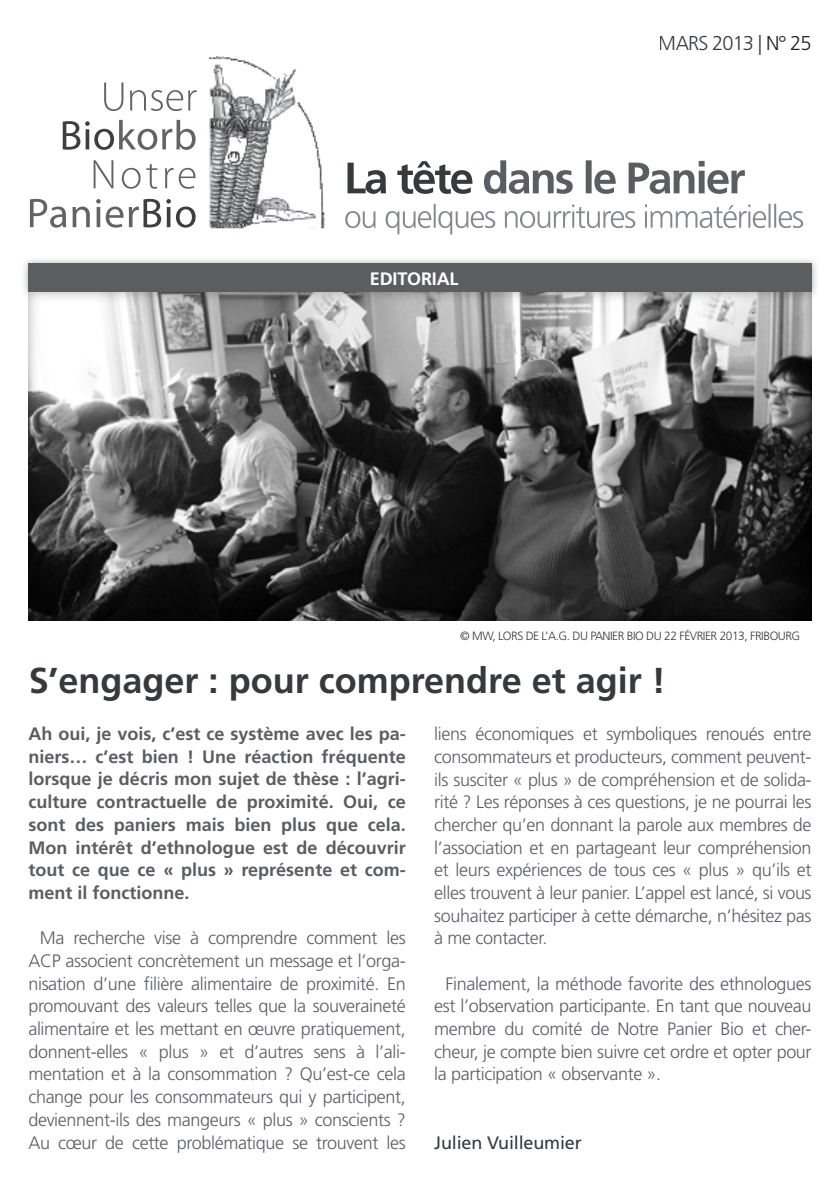
<style>
.page{position:relative;width:840px;height:1191px;background:#fff}
.page>*{position:absolute;margin:0;border:0;box-sizing:border-box;transform-origin:0 0}
.t1{font:700 36px "Frutiger";color:#363a3d}
.t2{font:300 20px "Frutiger";letter-spacing:-.045em;color:#363a3d}
.t3{font:300 18px/22.6px "Frutiger";letter-spacing:-.02em;color:#5b5e61;text-align:justify}
.t4{font:700 18px/22.6px "Frutiger";color:#5b5e61;text-align:justify}
.t5{font:18px "Frutiger";letter-spacing:-.01em;color:#363a3d}
.t6{font:700 18px "Frutiger";letter-spacing:-.01em;color:#fff}
.t7{font:300 12px "Frutiger";letter-spacing:-.04em;color:#363a3d}
.s1{color:#231f20}
</style>
<div class="page">
<div style="left:21px;top:256px;width:797px;height:43px;background:#5b5e61;opacity:.5"></div>
<div style="left:28px;top:264px;width:783px;height:28px;background:#5b5e61"></div>
<div style="left:26px;top:292px;width:786px;height:330px;background:#5b5e61;opacity:.55"></div>
<img style="left:209px;top:57px;width:116px;height:172px">
<svg style="left:104px;top:82px;width:19px;height:29px"></svg>
<svg style="left:130px;top:90px;width:66px;height:21px"></svg>
<svg style="left:63px;top:120px;width:132px;height:30px"></svg>
<svg style="left:94px;top:160px;width:19px;height:28px"></svg>
<svg style="left:122px;top:168px;width:18px;height:21px"></svg>
<svg style="left:146px;top:164px;width:11px;height:25px"></svg>
<svg style="left:165px;top:168px;width:8px;height:20px"></svg>
<svg style="left:179px;top:168px;width:16px;height:21px"></svg>
<svg style="left:30px;top:199px;width:36px;height:29px"></svg>
<svg style="left:72px;top:206px;width:18px;height:21px"></svg>
<svg style="left:96px;top:199px;width:27px;height:29px"></svg>
<svg style="left:129px;top:199px;width:66px;height:29px"></svg>
<svg style="left:345px;top:204px;width:457px;height:30px"></svg>
<svg style="left:484px;top:160px;width:260px;height:34px"></svg>
<svg style="left:347px;top:161px;width:125px;height:33px"></svg>
<p class="t6" style="left:370px;top:268px;width:90px">editorial</p>
<p class="t2" style="left:658px;top:32px;width:154px">mars 2013 | <span class="s1">N° 25</span></p>
<p class="t7" style="left:460px;top:629px;width:339px">© MW, lors de l’A.G. du panier Bio du 22 février 2013, Fribourg</p>
<h1 class="t1" style="left:28px;top:659px;width:638px">S’engager : pour comprendre et agir !</h1>
<p class="t4" style="left:28px;top:722px;width:379px">Ah oui, je vois, c’est ce système avec les pa&shy;niers… c’est bien ! Une réaction fréquente lorsque je décris mon sujet de thèse : l’agri&shy;culture contractuelle de proximité. Oui, ce sont des paniers mais bien plus que cela.<br>Mon intérêt d’ethnologue est de découvrir tout ce que ce « plus » représente et com&shy;ment il fonctionne.</p>
<p class="t3" style="left:28px;top:927px;width:379px;text-indent:11px">Ma recherche vise à comprendre comment les ACP associent concrètement un message et l’orga&shy;nisation d’une filière alimentaire de proximité. En promouvant des valeurs telles que la souveraineté alimentaire et les mettant en œuvre pratiquement, donnent-elles « plus » et d’autres sens à l’ali&shy;mentation et à la consommation ? Qu’est-ce cela change pour les consommateurs qui y participent, deviennent-ils des mangeurs « plus » conscients ?<br>Au cœur de cette problématique se trouvent les</p>
<p class="t3" style="left:434px;top:723px;width:379px">liens économiques et symboliques renoués entre consommateurs et producteurs, comment peuvent&shy;ils susciter « plus » de compréhension et de solida&shy;rité ? Les réponses à ces questions, je ne pourrai les chercher qu’en donnant la parole aux membres de l’association et en partageant leur compréhension et leurs expériences de tous ces « plus » qu’ils et elles trouvent à leur panier. L’appel est lancé, si vous souhaitez participer à cette démarche, n’hésitez pas à me contacter.</p>
<p class="t3" style="left:434px;top:972px;width:379px;text-indent:11px">Finalement, la méthode favorite des ethnologues est l’observation participante. En tant que nouveau membre du comité de Notre Panier Bio et cher&shy;cheur, je compte bien suivre cet ordre et opter pour la participation « observante ».</p>
<p class="t5" style="left:434px;top:1131px;width:149px">Julien Vuilleumier</p>
</div>
